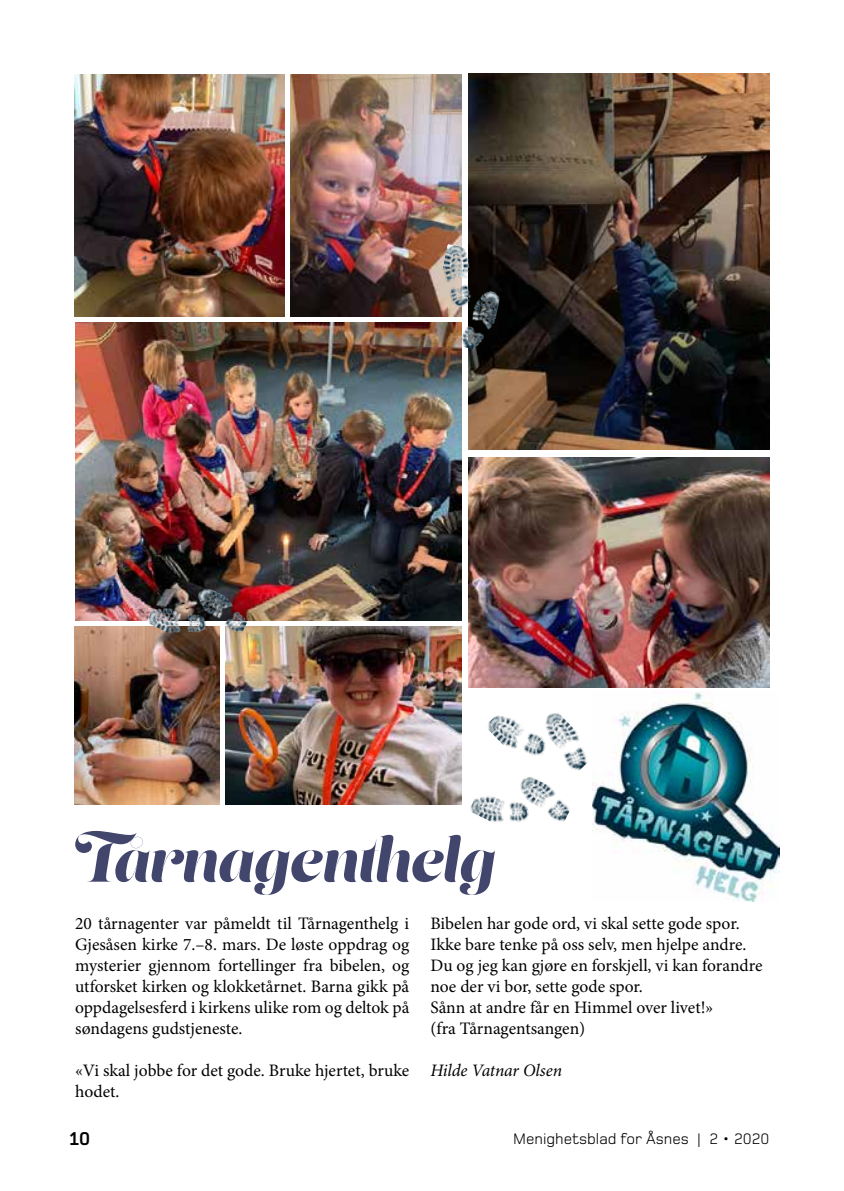
<style>
.page{position:relative;width:844px;height:1191px;background:#fff}
.page>*{position:absolute;margin:0;border:0;box-sizing:border-box;transform-origin:0 0}
.t1{font:59.32px "Lust Script Display";color:#42466c}
.t2{font:700 19.25px "Foundry Monoline";color:#000}
.t3{font:17.5px/21px "Minion Pro";letter-spacing:-.005em;color:#000}
.t4{font:italic 17.5px "Minion Pro";letter-spacing:-.005em;color:#000}
.t5{font:15.75px "Foundry Monoline";color:#000}
</style>
<div class="page">
<img style="left:74px;top:74px;width:210px;height:242px">
<img style="left:290px;top:74px;width:171px;height:242px">
<img style="left:468px;top:73px;width:301px;height:377px">
<img style="left:225px;top:626px;width:236px;height:178px">
<img style="left:468px;top:458px;width:301px;height:229px">
<img style="left:74px;top:626px;width:145px;height:178px">
<img style="left:75px;top:322px;width:386px;height:299px">
<img style="left:592px;top:691px;width:187px;height:210px">
<img style="left:470px;top:796px;width:100px;height:27px">
<img style="left:146px;top:570px;width:107px;height:92px">
<img style="left:485px;top:683px;width:112px;height:113px">
<img style="left:427px;top:244px;width:81px;height:108px">
<h1 class="t1" style="left:75px;top:822px;width:420px">Tårnagenthelg</h1>
<p class="t3" style="left:75px;top:912px;width:335px;text-align:justify">20 tårnagenter var påmeldt til Tårnagenthelg i Gjesåsen kirke 7.–8. mars. De løste oppdrag og mysterier gjennom fortellinger fra bibelen, og utforsket kirken og klokketårnet. Barna gikk på oppdagelsesferd i kirkens ulike rom og deltok på søndagens gudstjeneste.</p>
<p class="t3" style="left:75px;top:1059px;width:335px">«Vi skal jobbe for det gode. Bruke hjertet, bruke hodet.</p>
<p class="t3" style="left:430px;top:912px;width:333px">Bibelen har gode ord, vi skal sette gode spor.<br>Ikke bare tenke på oss selv, men hjelpe andre.<br>Du og jeg kan gjøre en forskjell, vi kan forandre noe der vi bor, sette gode spor.<br>Sånn at andre får en Himmel over livet!»<br>(fra Tårnagentsangen)</p>
<p class="t4" style="left:430px;top:1059px;width:133px">Hilde Vatnar Olsen</p>
<p class="t2" style="left:69px;top:1128px;width:22px">10</p>
<p class="t5" style="left:513px;top:1130px;width:258px">Menighetsblad for Åsnes | 2 • 2020</p>
</div>
